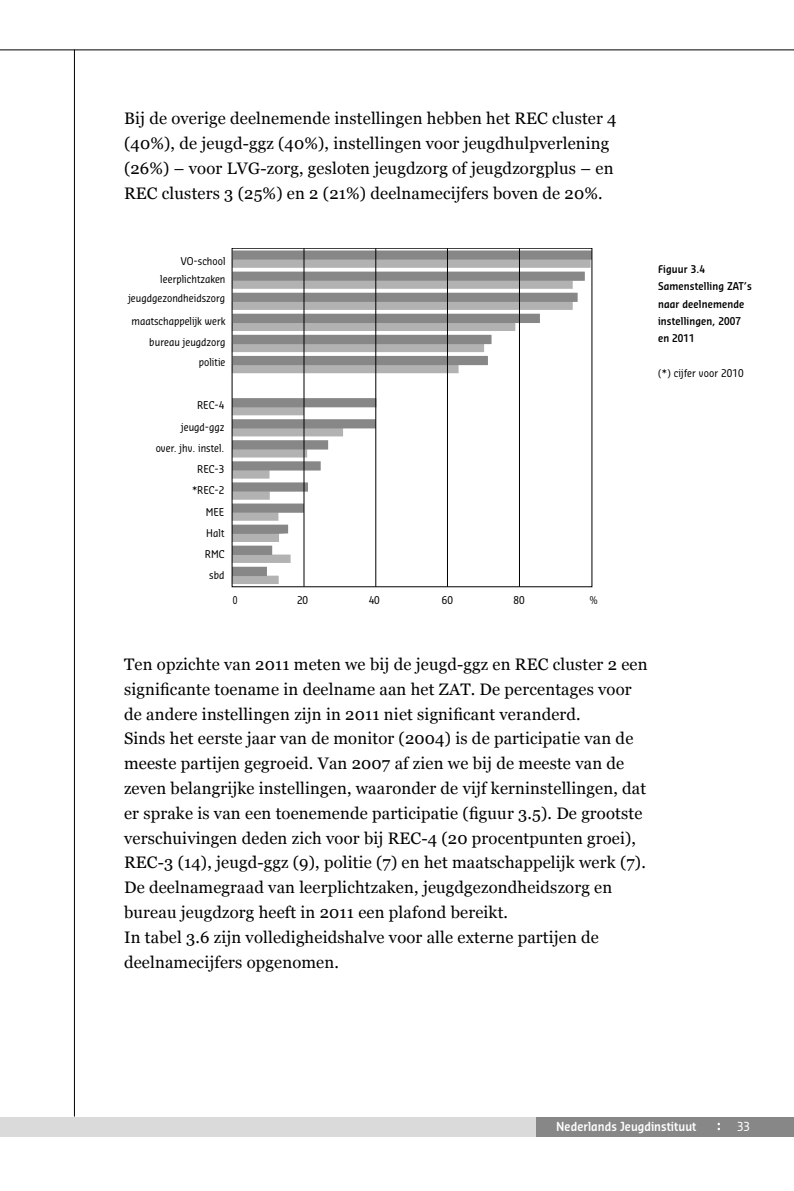
<style>
.page{position:relative;width:794px;height:1191px;background:#fff}
.page>*{position:absolute;margin:0;border:0;box-sizing:border-box;transform-origin:0 0}
.t1{font:16.62px/24.8px "Georgia";letter-spacing:.01em;color:#000}
.t2{font:600 12.25px "Sansa Con Soft Pro";color:#fff}
.t3{font:12.25px "Sansa Con Soft Pro";color:#fff}
.t4{font:10.5px/18.7px "Sansa Con Soft Pro";color:#000}
.t5{font:600 10.5px/17.3px "Sansa Con Soft Pro";letter-spacing:.01em;color:#000}
.t6{font:10.5px "Sansa Con Soft Pro";color:#000;scale:.84 1}
</style>
<div class="page">
<div style="left:57px;top:1116px;width:479px;height:20px;background:#dadada"></div>
<div style="left:536px;top:1116px;width:258px;height:20px;background:#878787"></div>
<svg style="left:717px;top:1122px;width:3px;height:8px"></svg>
<div style="left:0;top:1116px;width:64px;height:20px;background:#dadada"></div>
<hr style="left:74px;top:50px;width:1px;height:1066px;background:#000">
<hr style="left:0;top:50px;width:794px;height:1px;background:#000">
<svg style="left:234px;top:260px;width:356px;height:324px"></svg>
<div style="left:232px;top:567px;width:35px;height:9px;background:#878787"></div>
<div style="left:232px;top:545px;width:40px;height:10px;background:#878787"></div>
<svg style="left:234px;top:524px;width:54px;height:10px"></svg>
<div style="left:232px;top:503px;width:72px;height:10px;background:#878787"></div>
<div style="left:232px;top:482px;width:76px;height:9px;background:#878787"></div>
<div style="left:232px;top:461px;width:89px;height:9px;background:#878787"></div>
<div style="left:232px;top:440px;width:96px;height:9px;background:#878787"></div>
<div style="left:232px;top:419px;width:144px;height:9px;background:#878787"></div>
<div style="left:232px;top:398px;width:144px;height:9px;background:#878787"></div>
<div style="left:232px;top:356px;width:256px;height:9px;background:#878787"></div>
<div style="left:232px;top:335px;width:259px;height:9px;background:#878787"></div>
<div style="left:232px;top:314px;width:308px;height:9px;background:#878787"></div>
<div style="left:232px;top:293px;width:345px;height:9px;background:#878787"></div>
<div style="left:232px;top:271px;width:353px;height:10px;background:#878787"></div>
<div style="left:232px;top:250px;width:360px;height:10px;background:#878787"></div>
<hr style="left:304px;top:248px;width:1px;height:339px;background:#000">
<hr style="left:375px;top:248px;width:1px;height:339px;background:#000">
<hr style="left:447px;top:248px;width:1px;height:339px;background:#000">
<hr style="left:519px;top:248px;width:1px;height:339px;background:#000">
<p class="t1" style="left:124px;top:106px;width:494px">Bij de overige deelnemende instellingen hebben het REC cluster 4 (40%), de jeugd-ggz (40%), instellingen voor jeugdhulpverlening (26%) – voor LVG-zorg, gesloten jeugdzorg of jeugdzorgplus – en REC clusters 3 (25%) en 2 (21%) deelnamecijfers boven de 20%.</p>
<p class="t4" style="left:128px;top:251px;width:99px;text-align:right">VO-school leerplichtzaken jeugdgezondheidszorg</p>
<p class="t4" style="left:149px;top:333px;width:78px">bureau jeugdzorg</p>
<p class="t4" style="left:131px;top:311px;width:96px">maatschappelijk werk</p>
<p class="t4" style="left:199px;top:353px;width:28px">politie</p>
<p class="t4" style="left:197px;top:396px;width:29px">REC-4</p>
<p class="t4" style="left:181px;top:417px;width:45px">jeugd-ggz</p>
<p class="t4" style="left:156px;top:438px;width:70px">over. jhv. instel.</p>
<p class="t4" style="left:192px;top:480px;width:34px">*REC-2</p>
<p class="t4" style="left:197px;top:459px;width:29px">REC-3</p>
<p class="t4" style="left:206px;top:502px;width:20px">MEE</p>
<p class="t4" style="left:205px;top:523px;width:21px;line-height:20.5px">Halt<br>RMC</p>
<p class="t4" style="left:209px;top:565px;width:17px">sbd</p>
<p class="t6" style="left:233px;top:593px;width:7px">0</p>
<p class="t4" style="left:297px;top:590px;width:13px">20</p>
<p class="t4" style="left:369px;top:590px;width:13px">40</p>
<p class="t4" style="left:442px;top:590px;width:13px">60</p>
<p class="t4" style="left:513px;top:590px;width:13px">80</p>
<p class="t4" style="left:589px;top:590px;width:10px">%</p>
<p class="t5" style="left:658px;top:260px;width:95px">Figuur 3.4<br>Samenstelling ZAT’s naar deelnemende instellingen, 2007 en 2011</p>
<p class="t4" style="left:658px;top:363px;width:87px">(*) cijfer voor 2010</p>
<p class="t1" style="left:124px;top:652px;width:525px">Ten opzichte van 2011 meten we bij de jeugd-ggz en REC cluster 2 een significante toename in deelname aan het ZAT. De percentages voor de andere instellingen zijn in 2011 niet significant veranderd.<br>Sinds het eerste jaar van de monitor (2004) is de participatie van de meeste partijen gegroeid. Van 2007 af zien we bij de meeste van de zeven belangrijke instellingen, waaronder de vijf kerninstellingen, dat er sprake is van een toenemende participatie (figuur 3.5). De grootste verschuivingen deden zich voor bij REC-4 (20 procentpunten groei), REC-3 (14), jeugd-ggz (9), politie (7) en het maatschappelijk werk (7).<br>De deelnamegraad van leerplichtzaken, jeugdgezondheidszorg en bureau jeugdzorg heeft in 2011 een plafond bereikt.<br>In tabel 3.6 zijn volledigheidshalve voor alle externe partijen de deelnamecijfers opgenomen.</p>
<p class="t2" style="left:556px;top:1118px;width:142px">Nederlands Jeugdinstituut</p>
<p class="t3" style="left:737px;top:1118px;width:15px">33</p>
</div>
